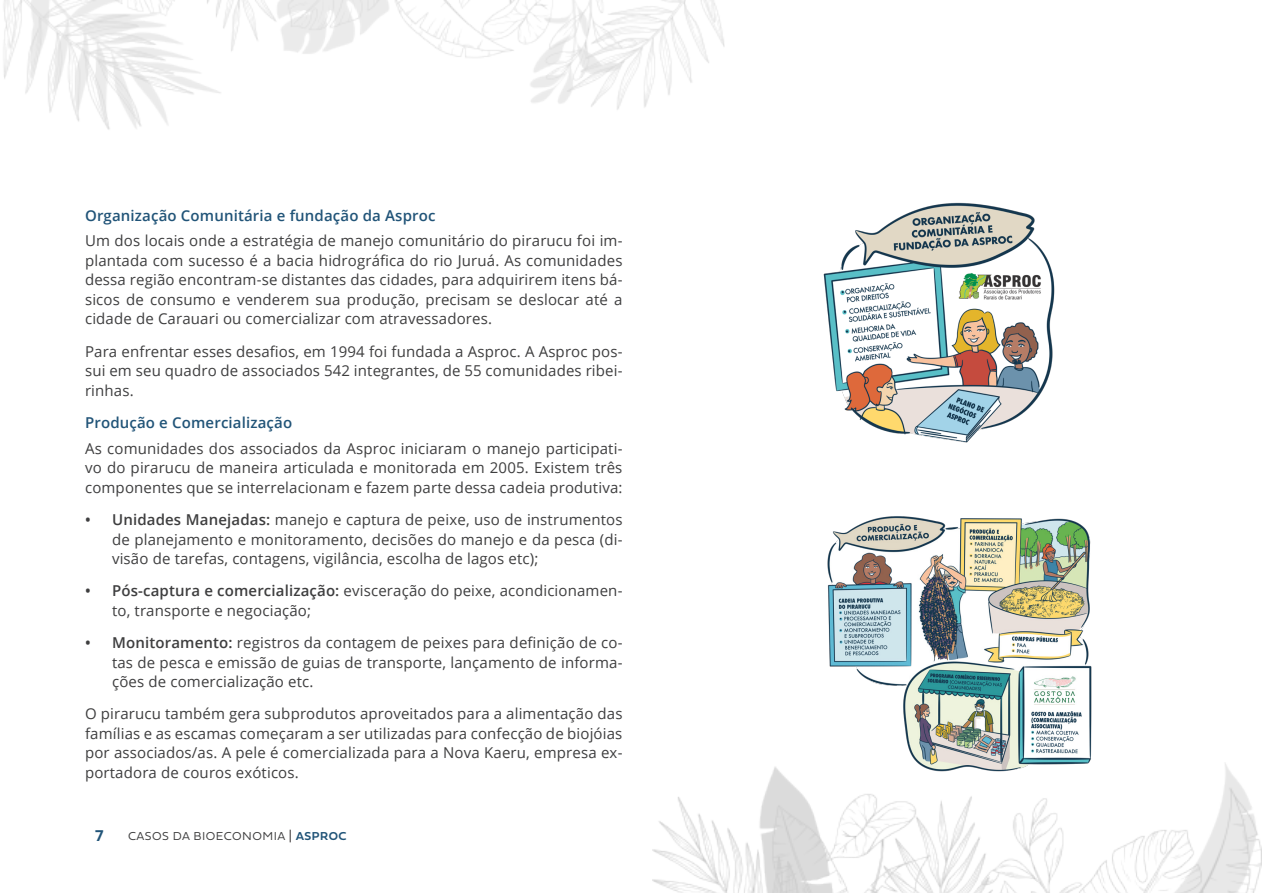
<style>
.page{position:relative;width:1263px;height:893px;background:#fff}
.page>*{position:absolute;margin:0;border:0;box-sizing:border-box;transform-origin:0 0}
.corpo{font:15px/19.5px "Open Sans";letter-spacing:.01em;color:#3e3e3f;text-align:justify}
.Subtitulo_Azul{font:600 15px "Open Sans";letter-spacing:.01em;color:#215478}
.t1{font:700 15px "Open Sans";color:#215478}
.t2{font:12px "Fieldwork Geo Light";letter-spacing:.04em;color:#3e3e3f}
.s1{font-weight:600}
.s2{color:#231f20}
.s3{font-family:"Fieldwork Geo Demibold";color:#215478}
</style>
<div class="page">
<img style="left:653px;top:763px;width:609px;height:130px">
<img style="left:3px;top:0;width:722px;height:130px">
<img style="left:810px;top:516px;width:295px;height:264px">
<img style="left:823px;top:202px;width:232px;height:241px">
<p class="Subtitulo_Azul" style="left:85px;top:205px;width:352px">Organização Comunitária e fundação da Asproc</p>
<p class="corpo" style="left:85px;top:231px;width:539px">Um dos locais onde a estratégia de manejo comunitário do pirarucu foi im&shy;plantada com sucesso é a bacia hidrográfica do rio Juruá. As comunidades dessa região encontram-se distantes das cidades, para adquirirem itens bá&shy;sicos de consumo e venderem sua produção, precisam se deslocar até a cidade de Carauari ou comercializar com atravessadores.</p>
<p class="corpo" style="left:85px;top:341px;width:539px">Para enfrentar esses desafios, em 1994 foi fundada a Asproc. A Asproc pos&shy;sui em seu quadro de associados 542 integrantes, de 55 comunidades ribei&shy;rinhas.</p>
<p class="Subtitulo_Azul" style="left:85px;top:412px;width:209px">Produção e Comercialização</p>
<p class="corpo" style="left:85px;top:438px;width:539px">As comunidades dos associados da Asproc iniciaram o manejo participati&shy;vo do pirarucu de maneira articulada e monitorada em 2005. Existem três componentes que se interrelacionam e fazem parte dessa cadeia produtiva:</p>
<p class="corpo" style="left:112px;top:509px;width:512px;text-indent:-27px"><span class="s1">• Unidades Manejadas:</span> manejo e captura de peixe, uso de instrumentos de planejamento e monitoramento, decisões do manejo e da pesca (di&shy;visão de tarefas, contagens, vigilância, escolha de lagos etc);</p>
<p class="corpo" style="left:112px;top:581px;width:512px;text-indent:-27px"><span class="s1">• Pós-captura e comercialização:</span> evisceração do peixe, acondicionamen&shy;to, transporte e negociação;</p>
<p class="corpo" style="left:112px;top:632px;width:512px;text-indent:-27px"><span class="s1">• Monitoramento:</span> registros da contagem de peixes para definição de co&shy;tas de pesca e emissão de guias de transporte, lançamento de informa&shy;ções de comercialização etc.</p>
<p class="corpo" style="left:85px;top:704px;width:539px">O pirarucu também gera subprodutos aproveitados para a alimentação das famílias e as escamas começaram a ser utilizadas para confecção de biojóias por associados/as. A pele é comercializada para a Nova Kaeru, empresa ex&shy;portadora de couros exóticos.</p>
<p class="t1" style="left:95px;top:825px;width:10px">7</p>
<p class="t2" style="left:128px;top:826px;width:220px">CASOS DA BIOECONOMIA <span class="s2">|</span> <span class="s3">ASPROC</span></p>
</div>
